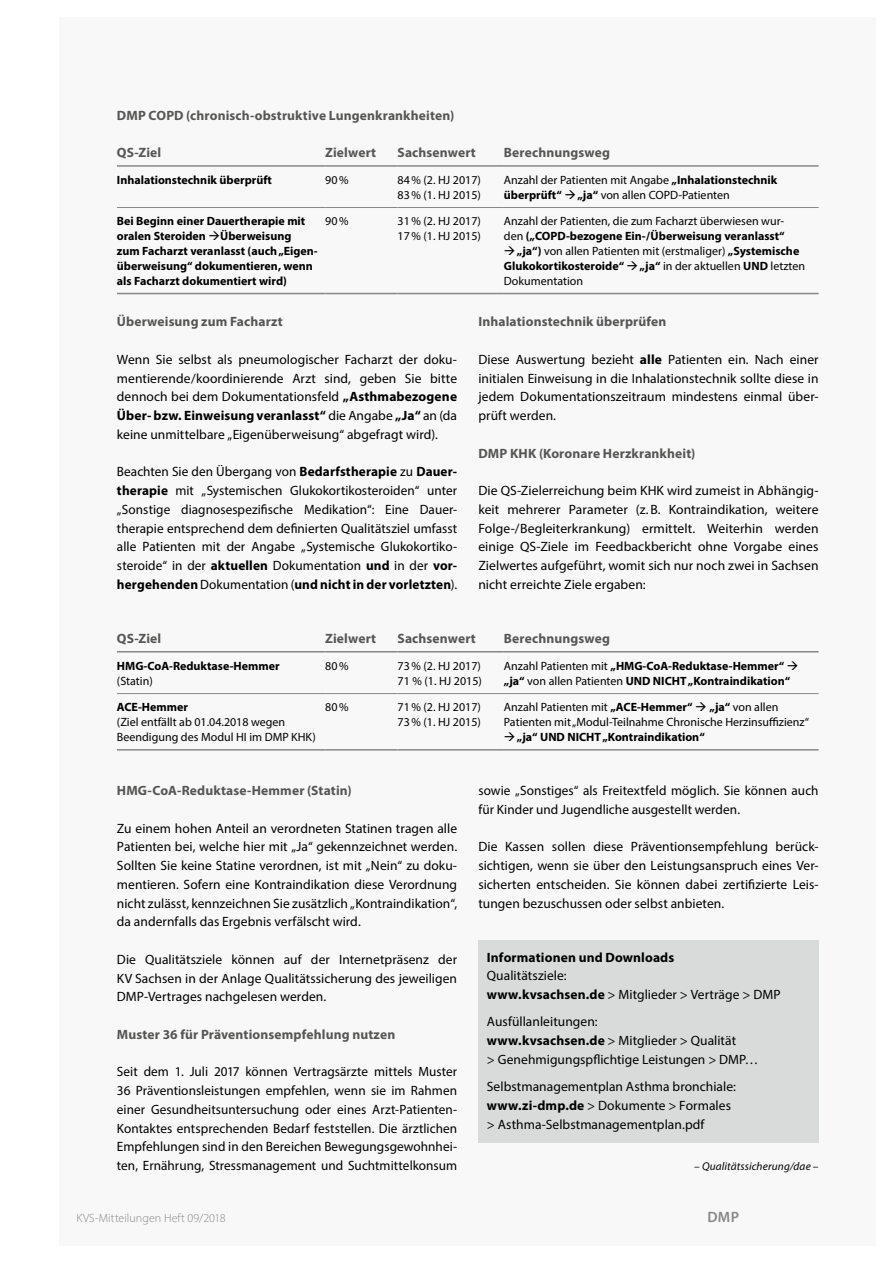
<style>
.page{position:relative;width:893px;height:1263px;background:#fff}
.page>*{position:absolute;margin:0;border:0;box-sizing:border-box;transform-origin:0 0}
.t1{font:600 15px "Myriad Pro";color:#868786}
.t2{font:13.5px/18.8px "Myriad Pro";letter-spacing:.005em;color:#000;text-align:justify}
.t3{font:700 13.5px "Myriad Pro";letter-spacing:.01em;color:#565655}
.t4{font:700 13.5px "Myriad Pro";letter-spacing:.01em;color:#000}
.t5{font:12px/15px "Myriad Pro";color:#000}
.t6{font:700 12px/15px "Myriad Pro";color:#000}
.t7{font:300 12px "Myriad Pro";letter-spacing:.005em;color:#868786}
.t8{font:italic 11.25px "Myriad Pro";letter-spacing:.015em;color:#000}
.s1{font-weight:700}
.s2{font-weight:400}
</style>
<div class="page">
<div style="left:60px;top:17px;width:816px;height:1229px;background:#f8f8f8"></div>
<hr style="left:117px;top:165px;width:208px;height:2px;background:#868786">
<hr style="left:325px;top:165px;width:73px;height:2px;background:#868786">
<hr style="left:398px;top:165px;width:106px;height:2px;background:#868786">
<hr style="left:504px;top:165px;width:315px;height:2px;background:#868786">
<hr style="left:117px;top:207px;width:208px;height:1px;background:#868786">
<hr style="left:325px;top:207px;width:73px;height:1px;background:#868786">
<hr style="left:398px;top:207px;width:106px;height:1px;background:#868786">
<hr style="left:504px;top:207px;width:315px;height:1px;background:#868786">
<hr style="left:117px;top:293px;width:208px;height:1px;background:#868786">
<hr style="left:325px;top:293px;width:73px;height:1px;background:#868786">
<hr style="left:398px;top:293px;width:106px;height:1px;background:#868786">
<hr style="left:504px;top:293px;width:315px;height:1px;background:#868786">
<hr style="left:117px;top:651px;width:208px;height:1px;background:#868786">
<hr style="left:325px;top:651px;width:73px;height:1px;background:#868786">
<hr style="left:398px;top:651px;width:106px;height:1px;background:#868786">
<hr style="left:504px;top:651px;width:315px;height:1px;background:#868786">
<hr style="left:117px;top:693px;width:208px;height:1px;background:#868786">
<hr style="left:325px;top:693px;width:73px;height:1px;background:#868786">
<hr style="left:398px;top:693px;width:106px;height:1px;background:#868786">
<hr style="left:504px;top:693px;width:315px;height:1px;background:#868786">
<hr style="left:117px;top:749px;width:208px;height:2px;background:#868786">
<hr style="left:325px;top:749px;width:73px;height:2px;background:#868786">
<hr style="left:398px;top:749px;width:106px;height:2px;background:#868786">
<hr style="left:504px;top:749px;width:315px;height:2px;background:#868786">
<div style="left:478px;top:940px;width:341px;height:203px;background:#d9dada"></div>
<p class="t3" style="left:117px;top:107px;width:339px">DMP COPD (chronisch-obstruktive Lungenkrankheiten)</p>
<p class="t3" style="left:117px;top:144px;width:46px">QS-Ziel</p>
<p class="t3" style="left:325px;top:144px;width:52px">Zielwert</p>
<p class="t3" style="left:398px;top:144px;width:80px">Sachsenwert</p>
<p class="t3" style="left:504px;top:144px;width:108px">Berechnungsweg</p>
<p class="t6" style="left:117px;top:172px;width:157px">Inhalationstechnik überprüft</p>
<p class="t5" style="left:325px;top:172px;width:25px">90%</p>
<p class="t5" style="left:398px;top:172px;width:85px">84% (2. HJ 2017)<br>83% (1. HJ 2015)</p>
<p class="t5" style="left:504px;top:172px;width:275px">Anzahl der Patienten mit Angabe <span class="s1">„Inhalationstechnik überprüft“</span> → <span class="s1">„ja“</span> von allen COPD-Patienten</p>
<p class="t6" style="left:117px;top:213px;width:202px">Bei Beginn einer Dauertherapie mit oralen Steroiden →Überweisung<br>zum Facharzt veranlasst (auch „Eigen&shy;überweisung“ dokumentieren, wenn als Facharzt dokumentiert wird)</p>
<p class="t5" style="left:325px;top:213px;width:25px">90%</p>
<p class="t5" style="left:398px;top:213px;width:85px">31% (2. HJ 2017)<br>17% (1. HJ 2015)</p>
<p class="t5" style="left:504px;top:213px;width:282px">Anzahl der Patienten, die zum Facharzt überwiesen wur&shy;den <span class="s1">(„COPD-bezogene Ein-/Überweisung veranlasst“</span></p>
<p class="t5" style="left:504px;top:243px;width:303px">→ <span class="s1">„ja“)</span> von allen Patienten mit (erstmaliger) <span class="s1">„Systemische<br>Glukokortikosteroide“</span> → <span class="s1">„ja“</span> in der aktuellen <span class="s1">UND</span> letzten<br>Dokumentation</p>
<p class="t3" style="left:117px;top:313px;width:167px">Überweisung zum Facharzt</p>
<p class="t2" style="left:117px;top:350px;width:342px">Wenn Sie selbst als pneumologischer Facharzt der doku&shy;mentierende/koordinierende Arzt sind, geben Sie bitte dennoch bei dem Dokumentationsfeld <span class="s1">„Asthmabezogene Über- bzw. Einweisung veranlasst“</span> die Angabe <span class="s1">„Ja“</span> an (da keine unmittelbare „Eigenüberweisung“ abgefragt wird).</p>
<p class="t2" style="left:117px;top:462px;width:342px">Beachten Sie den Übergang von <span class="s1">Bedarfstherapie</span> zu <span class="s1">Dauer&shy;therapie</span> mit „Systemischen Glukokortikosteroiden“ unter „Sonstige diagnosespezifische Medikation“: Eine Dauer&shy;therapie entsprechend dem definierten Qualitätsziel umfasst alle Patienten mit der Angabe „Systemische Glukokortiko&shy;steroide“ in der <span class="s1">aktuellen</span> Dokumentation <span class="s1">und</span> in der <span class="s1">vor&shy;hergehenden</span> Dokumentation (<span class="s1">und nicht in der vorletzten</span>).</p>
<p class="t3" style="left:478px;top:313px;width:190px">Inhalationstechnik überprüfen</p>
<p class="t2" style="left:478px;top:350px;width:342px">Diese Auswertung bezieht <span class="s1">alle</span> Patienten ein. Nach einer initialen Einweisung in die Inhalationstechnik sollte diese in jedem Dokumentationszeitraum mindestens einmal über&shy;prüft werden.</p>
<p class="t3" style="left:478px;top:444px;width:219px">DMP KHK (Koronare Herzkrankheit)</p>
<p class="t2" style="left:478px;top:481px;width:342px">Die QS-Zielerreichung beim KHK wird zumeist in Abhängig&shy;keit mehrerer Parameter (z.B. Kontraindikation, weitere Folge-/Begleiterkrankung) ermittelt. Weiterhin werden einige QS-Ziele im Feedbackbericht ohne Vorgabe eines Zielwertes aufgeführt, womit sich nur noch zwei in Sachsen nicht erreichte Ziele ergaben:</p>
<p class="t3" style="left:117px;top:630px;width:46px">QS-Ziel</p>
<p class="t3" style="left:325px;top:630px;width:52px">Zielwert</p>
<p class="t3" style="left:398px;top:630px;width:80px">Sachsenwert</p>
<p class="t3" style="left:504px;top:630px;width:108px">Berechnungsweg</p>
<p class="t6" style="left:117px;top:658px;width:164px">HMG-CoA-Reduktase-Hemmer</p>
<p class="t5" style="left:117px;top:673px;width:37px">(Statin)</p>
<p class="t5" style="left:325px;top:658px;width:25px">80%</p>
<p class="t5" style="left:398px;top:658px;width:86px">73% (2. HJ 2017)<br>71 % (1. HJ 2015)</p>
<p class="t6" style="left:504px;top:658px;width:296px"><span class="s2">Anzahl Patienten mit</span> „HMG-CoA-Reduktase-Hemmer“ → „ja“ <span class="s2">von allen Patienten</span> UND NICHT „Kontraindikation“</p>
<p class="t6" style="left:117px;top:699px;width:73px">ACE-Hemmer</p>
<p class="t5" style="left:117px;top:714px;width:200px">(Ziel entfällt ab 01.04.2018 wegen<br>Beendigung des Modul HI im DMP KHK)</p>
<p class="t5" style="left:325px;top:699px;width:25px">80%</p>
<p class="t5" style="left:398px;top:699px;width:85px">71% (2. HJ 2017)<br>73% (1. HJ 2015)</p>
<p class="t5" style="left:504px;top:700px;width:307px">Anzahl Patienten mit <span class="s1">„ACE-Hemmer“</span> → <span class="s1">„ja“</span> von allen<br>Patienten mit „Modul-Teilnahme Chronische Herzinsuffizienz“</p>
<p class="t6" style="left:504px;top:729px;width:202px">→ „ja“ UND NICHT „Kontraindikation“</p>
<p class="t3" style="left:117px;top:782px;width:236px">HMG-CoA-Reduktase-Hemmer (Statin)</p>
<p class="t2" style="left:117px;top:818px;width:342px">Zu einem hohen Anteil an verordneten Statinen tragen alle Patienten bei, welche hier mit „Ja“ gekennzeichnet werden.<br>Sollten Sie keine Statine verordnen, ist mit „Nein“ zu doku&shy;mentieren. Sofern eine Kontraindikation diese Verordnung nicht zulässt, kennzeichnen Sie zusätzlich „Kontraindikation“, da andernfalls das Ergebnis verfälscht wird.</p>
<p class="t2" style="left:117px;top:950px;width:342px">Die Qualitätsziele können auf der Internetpräsenz der KV Sachsen in der Anlage Qualitätssicherung des jeweiligen DMP-Vertrages nachgelesen werden.</p>
<p class="t3" style="left:117px;top:1025px;width:280px">Muster 36 für Präventionsempfehlung nutzen</p>
<p class="t2" style="left:117px;top:1062px;width:342px">Seit dem 1. Juli 2017 können Vertragsärzte mittels Muster 36 Präventionsleistungen empfehlen, wenn sie im Rahmen einer Gesundheitsuntersuchung oder eines Arzt-Patienten-Kontaktes entsprechenden Bedarf feststellen. Die ärztlichen Empfehlungen sind in den Bereichen Bewegungsgewohnhei&shy;ten, Ernährung, Stressmanagement und Suchtmittelkonsum</p>
<p class="t2" style="left:478px;top:781px;width:342px">sowie „Sonstiges“ als Freitextfeld möglich. Sie können auch für Kinder und Jugendliche ausgestellt werden.</p>
<p class="t2" style="left:478px;top:837px;width:342px">Die Kassen sollen diese Präventionsempfehlung berück&shy;sichtigen, wenn sie über den Leistungsanspruch eines Ver&shy;sicherten entscheiden. Sie können dabei zertifizierte Leis&shy;tungen bezuschussen oder selbst anbieten.</p>
<p class="t4" style="left:487px;top:948px;width:189px">Informationen und Downloads</p>
<p class="t2" style="left:487px;top:966px;width:295px">Qualitätsziele:<br><span class="s1">www.kvsachsen.de</span> &gt; Mitglieder &gt; Verträge &gt; DMP</p>
<p class="t2" style="left:487px;top:1012px;width:273px;text-align:left">Ausfüllanleitungen:<br><span class="s1">www.kvsachsen.de</span> &gt; Mitglieder &gt; Qualität<br>&gt; Genehmigungspflichtige Leistungen &gt; DMP…</p>
<p class="t2" style="left:487px;top:1077px;width:251px;text-align:left">Selbstmanagementplan Asthma bronchiale: <span class="s1">www.zi-dmp.de</span> &gt; Dokumente &gt; Formales &gt; Asthma-Selbstmanagementplan.pdf</p>
<p class="t8" style="left:694px;top:1159px;width:126px">– Qualitätssicherung/dae –</p>
<p class="t7" style="left:77px;top:1211px;width:151px">KVS-Mitteilungen Heft 09/2018</p>
<p class="t1" style="left:707px;top:1208px;width:33px">DMP</p>
</div>
